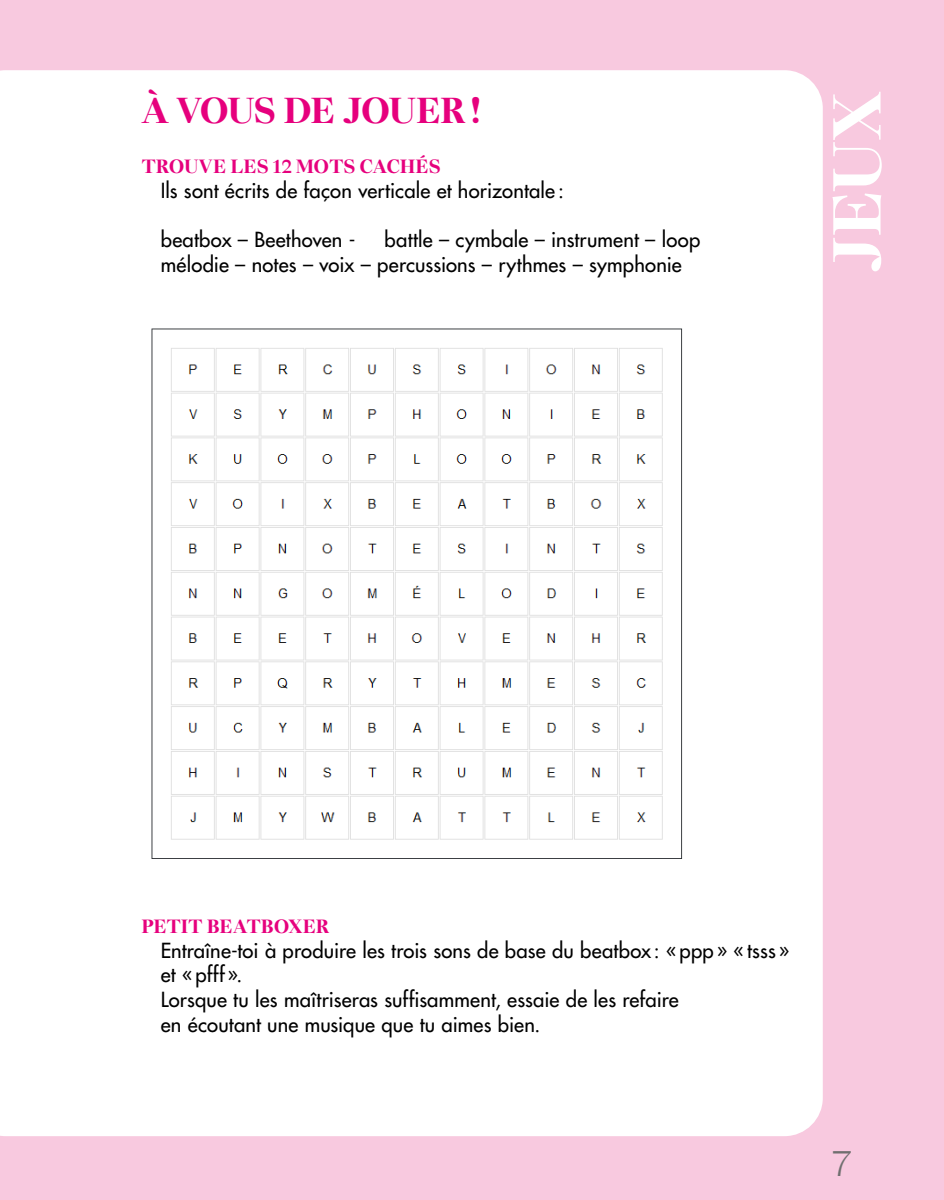
<style>
.page{position:relative;width:944px;height:1200px;background:#fff}
.page>*{position:absolute;margin:0;border:0;box-sizing:border-box;transform-origin:0 0}
._04_01_SECTION_JEUX{font:700 67.5px "Nantes";color:#fff}
._02_00_TITRE_NIV1{font:700 36px "Nantes";letter-spacing:-.005em;color:#e6007d}
.t1{font:36px "Nantes";color:#706f6f}
._04_02_TEXTE{font:500 20.25px/24.8px "Futura LTW1 G";letter-spacing:.01em;color:#000}
._02_01_TITRE_NIV2{font:700 19.12px "Nantes";letter-spacing:.02em;color:#e6007d}
</style>
<div class="page">
<div style="left:0;top:0;width:944px;height:1199px;background:#f8c9df"></div>
<div style="left:0;top:70px;width:823px;height:1065px;background:#fff"></div>
<img style="left:142px;top:318px;width:554px;height:547px">
<h1 class="_02_00_TITRE_NIV1" style="left:142px;top:83px;width:341px">À VOUS DE JOUER!</h1>
<p class="_02_01_TITRE_NIV2" style="left:142px;top:152px;width:301px">TROUVE LES 12 MOTS CACHÉS</p>
<p class="_04_02_TEXTE" style="left:161px;top:176px;width:405px">Ils sont écrits de façon verticale et horizontale :</p>
<p class="_04_02_TEXTE" style="left:161px;top:225px;width:196px">beatbox – Beethoven -</p>
<p class="_04_02_TEXTE" style="left:161px;top:225px;width:541px;text-indent:224px">battle – cymbale – instrument – loop mélodie – notes – voix – percussions – rythmes – symphonie</p>
<p class="_04_01_SECTION_JEUX" style="left:806px;top:271px;width:182px;rotate:-90deg">JEUX</p>
<p class="_02_01_TITRE_NIV2" style="left:142px;top:911px;width:189px">PETIT BEATBOXER</p>
<p class="_04_02_TEXTE" style="left:161px;top:935px;width:630px">Entraîne-toi à produire les trois sons de base du beatbox : « ppp » « tsss » et « pfff ».</p>
<p class="_04_02_TEXTE" style="left:161px;top:985px;width:519px">Lorsque tu les maîtriseras suffisamment, essaie de les refaire en écoutant une musique que tu aimes bien.</p>
<h2 class="t1" style="left:833px;top:1137px;width:20px">7</h2>
</div>
